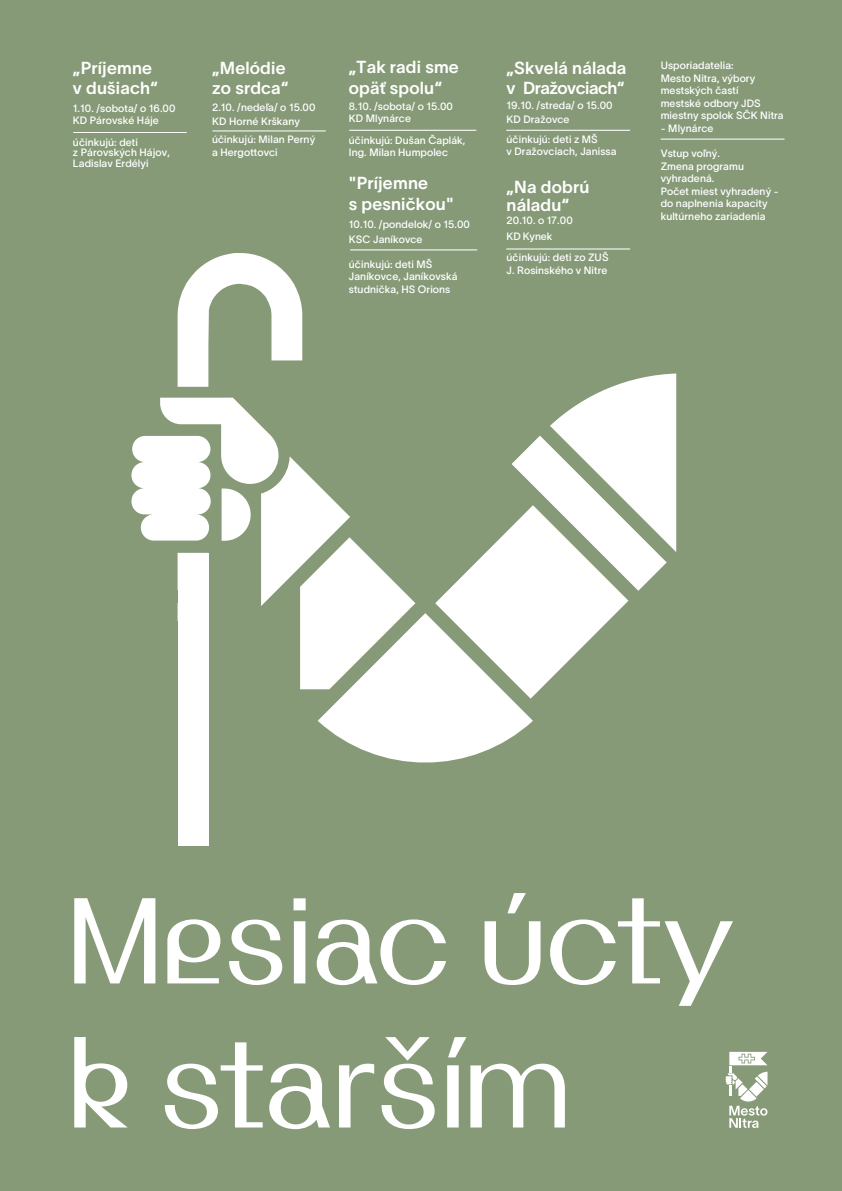
<style>
.page{position:relative;width:842px;height:1191px;background:#869a78}
.page>*{position:absolute;margin:0;border:0;box-sizing:border-box;transform-origin:0 0}
.t1{font:120px/144px "Neue Glagolitic V7";letter-spacing:-.01em;color:#fff}
.t2{font:17.1px/20.5px "TWK Lausanne 600";letter-spacing:.01em;color:#fff}
.t3{font:17.1px/20.5px "TWK Lausanne 600";letter-spacing:-.01em;color:#fff}
.t4{font:10.4px/12.5px "TWK Lausanne 450";letter-spacing:.01em;color:#fff}
.t5{font:10.4px/16.4px "TWK Lausanne 450";letter-spacing:-.01em;color:#fff}
</style>
<div class="page">
<svg style="left:726px;top:1051px;width:41px;height:77px"></svg>
<div style="left:178px;top:553px;width:30px;height:292px;background:#fff"></div>
<svg style="left:131px;top:253px;width:545px;height:523px"></svg>
<hr style="left:73px;top:132px;width:114px;height:1px;background:#fff">
<hr style="left:212px;top:130px;width:114px;height:1px;background:#fff">
<hr style="left:349px;top:130px;width:127px;height:1px;background:#fff">
<hr style="left:506px;top:130px;width:124px;height:1px;background:#fff">
<hr style="left:661px;top:139px;width:123px;height:1px;background:#fff">
<hr style="left:350px;top:249px;width:127px;height:1px;background:#fff">
<hr style="left:506px;top:248px;width:124px;height:1px;background:#fff">
<h2 class="t2" style="left:73px;top:56px;width:86px">„Príjemne v dušiach“</h2>
<p class="t4" style="left:73px;top:101px;width:104px">1.10. /sobota/ o 16.00<br>KD Párovské Háje</p>
<p class="t4" style="left:73px;top:136px;width:98px;line-height:10.6px">účinkujú: deti<br>z Párovských Hájov,<br>Ladislav Erdélyi</p>
<h2 class="t2" style="left:212px;top:56px;width:78px">„Melódie zo srdca“</h2>
<p class="t4" style="left:212px;top:99px;width:105px;line-height:14.4px">2.10. /nedeľa/ o 15.00<br>KD Horné Krškany</p>
<p class="t4" style="left:212px;top:133px;width:105px">účinkujú: Milan Perný a Hergottovci</p>
<h2 class="t2" style="left:349px;top:56px;width:111px">„Tak radi sme opäť spolu“</h2>
<p class="t4" style="left:349px;top:99px;width:106px">8.10. /sobota/ o 15.00<br>KD Mlynárce</p>
<p class="t4" style="left:349px;top:133px;width:118px">účinkujú: Dušan Čaplák,<br>Ing. Milan Humpolec</p>
<h2 class="t2" style="left:349px;top:172px;width:106px">"Príjemne<br>s pesničkou"</h2>
<p class="t4" style="left:349px;top:216px;width:123px;line-height:14.4px">10.10. /pondelok/ o 15.00<br>KSC Janíkovce</p>
<p class="t4" style="left:349px;top:257px;width:110px">účinkujú: deti MŠ<br>Janíkovce, Janíkovská studnička, HS Orions</p>
<h2 class="t3" style="left:507px;top:56px;width:121px">„Skvelá nálada v Dražovciach“</h2>
<p class="t4" style="left:507px;top:97px;width:108px;line-height:14.4px">19.10. /streda/ o 15.00<br>KD Dražovce</p>
<p class="t4" style="left:507px;top:132px;width:111px">účinkujú: deti z MŠ<br>v Dražovciach, Janissa</p>
<h2 class="t2" style="left:507px;top:176px;width:84px;line-height:18.5px">„Na dobrú náladu“</h2>
<p class="t5" style="left:507px;top:211px;width:68px">20.10. o 17.00<br>KD Kynek</p>
<p class="t4" style="left:507px;top:250px;width:103px">účinkujú: deti zo ZUŠ<br>J. Rosinského v Nitre</p>
<p class="t4" style="left:661px;top:58px;width:124px">Usporiadatelia:<br>Mesto Nitra, výbory mestských častí<br>mestské odbory JDS miestny spolok SČK Nitra</p>
<p class="t4" style="left:661px;top:121px;width:54px">- Mlynárce</p>
<p class="t4" style="left:661px;top:146px;width:120px">Vstup voľný.<br>Zmena programu vyhradená.<br>Počet miest vyhradený - do naplnenia kapacity kultúrneho zariadenia</p>
<h1 class="t1" style="left:68px;top:868px;width:671px">Mesiac úcty k starším</h1>
</div>
